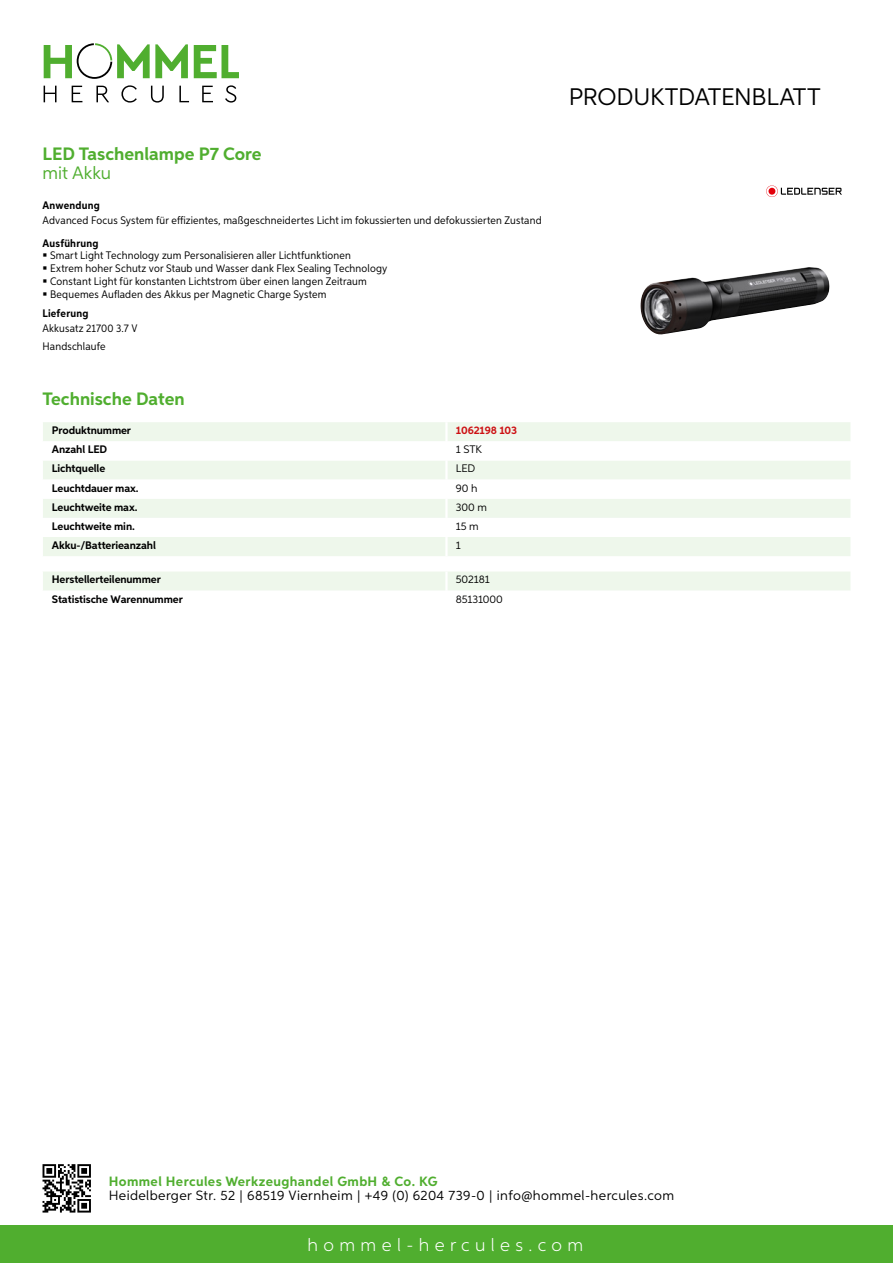
<style>
.page{position:relative;width:893px;height:1263px;background:#fff}
.page>*{position:absolute;margin:0;border:0;box-sizing:border-box;transform-origin:0 0}
.t1{font:24px "Aspira";letter-spacing:-.01em;color:#000}
.t2{font:700 18px "Aspira";color:#50ae2f}
.t3{font:300 18px "Aspira";letter-spacing:.3em;color:#fff}
.t4{font:18px "Aspira";color:#50ae2f}
.t5{font:13.5px "Aspira";letter-spacing:.03em;color:#000}
.t6{font:700 13.5px "Aspira";letter-spacing:.03em;color:#50ae2f}
.t7{font:10.95px/12.8px "Aspira Nar";letter-spacing:.015em;color:#000}
.t8{font:700 10.95px "Aspira";letter-spacing:-.01em;color:#000}
.t9{font:10.95px "Aspira";letter-spacing:-.01em;color:#000}
.t10{font:700 10.95px "Aspira Nar";letter-spacing:.02em;color:#000}
.t11{font:700 10.95px "Aspira";letter-spacing:-.01em;color:#cd1013}
</style>
<div class="page">
<div style="left:0;top:1226px;width:893px;height:37px;background:#50ae2f"></div>
<svg style="left:43px;top:1164px;width:48px;height:48px"></svg>
<svg style="left:194px;top:45px;width:45px;height:33px"></svg>
<svg style="left:44px;top:43px;width:144px;height:36px"></svg>
<svg style="left:44px;top:86px;width:13px;height:16px"></svg>
<svg style="left:72px;top:86px;width:10px;height:16px"></svg>
<svg style="left:96px;top:86px;width:13px;height:16px"></svg>
<svg style="left:121px;top:85px;width:16px;height:18px"></svg>
<svg style="left:151px;top:86px;width:13px;height:17px"></svg>
<svg style="left:179px;top:86px;width:10px;height:16px"></svg>
<svg style="left:202px;top:86px;width:11px;height:16px"></svg>
<svg style="left:225px;top:85px;width:11px;height:18px"></svg>
<div style="left:43px;top:422px;width:807px;height:134px;background:#eef7eb"></div>
<svg style="left:43px;top:441px;width:807px;height:96px"></svg>
<hr style="left:445px;top:422px;width:3px;height:19px;background:#fff">
<hr style="left:445px;top:441px;width:3px;height:19px;background:#fff">
<hr style="left:445px;top:460px;width:3px;height:20px;background:#fff">
<hr style="left:445px;top:480px;width:3px;height:19px;background:#fff">
<hr style="left:445px;top:499px;width:3px;height:19px;background:#fff">
<hr style="left:445px;top:518px;width:3px;height:19px;background:#fff">
<hr style="left:445px;top:537px;width:3px;height:19px;background:#fff">
<div style="left:43px;top:572px;width:807px;height:18px;background:#eef7eb"></div>
<img style="left:655px;top:267px;width:153px;height:16px">
<svg style="left:766px;top:185px;width:76px;height:12px"></svg>
<h2 class="t2" style="left:43px;top:142px;width:220px">LED Taschenlampe P7 Core</h2>
<h2 class="t4" style="left:43px;top:162px;width:70px">mit Akku</h2>
<p class="t10" style="left:43px;top:199px;width:59px">Anwendung</p>
<p class="t7" style="left:43px;top:214px;width:501px">Advanced Focus System für effizientes, maßgeschneidertes Licht im fokussierten und defokussierten Zustand</p>
<p class="t10" style="left:43px;top:236px;width:58px">Ausführung</p>
<p class="t7" style="left:50px;top:249px;width:339px">Smart Light Technology zum Personalisieren aller Lichtfunktionen<br>Extrem hoher Schutz vor Staub und Wasser dank Flex Sealing Technology Constant Light für konstanten Lichtstrom über einen langen Zeitraum Bequemes Aufladen des Akkus per Magnetic Charge System</p>
<p class="t10" style="left:43px;top:306px;width:47px">Lieferung</p>
<p class="t7" style="left:43px;top:319px;width:97px;line-height:17.5px">Akkusatz 21700 3.7 V<br>Handschlaufe</p>
<h2 class="t2" style="left:43px;top:388px;width:144px">Technische Daten</h2>
<p class="t8" style="left:52px;top:424px;width:81px">Produktnummer</p>
<p class="t11" style="left:456px;top:424px;width:63px">1062198 103</p>
<p class="t8" style="left:52px;top:443px;width:57px">Anzahl LED</p>
<p class="t9" style="left:456px;top:443px;width:21px">1 STK</p>
<p class="t8" style="left:52px;top:462px;width:55px">Lichtquelle</p>
<p class="t9" style="left:456px;top:462px;width:7px">LED</p>
<p class="t8" style="left:52px;top:481px;width:88px">Leuchtdauer max.</p>
<p class="t9" style="left:456px;top:481px;width:23px">90 h</p>
<p class="t8" style="left:52px;top:500px;width:87px">Leuchtweite max.</p>
<p class="t9" style="left:456px;top:500px;width:33px">300 m</p>
<p class="t8" style="left:52px;top:519px;width:84px">Leuchtweite min.</p>
<p class="t9" style="left:456px;top:519px;width:24px">15 m</p>
<p class="t8" style="left:52px;top:538px;width:106px">Akku-/Batterieanzahl</p>
<p class="t9" style="left:456px;top:538px;width:7px">1</p>
<p class="t8" style="left:52px;top:573px;width:111px">Herstellerteilenummer</p>
<p class="t9" style="left:456px;top:573px;width:35px">502181</p>
<p class="t8" style="left:52px;top:592px;width:132px">Statistische Warennummer</p>
<p class="t9" style="left:456px;top:592px;width:48px">85131000</p>
<h1 class="t1" style="left:569px;top:82px;width:253px">Produktdatenblatt</h1>
<p class="t6" style="left:109px;top:1172px;width:330px">Hommel Hercules Werkzeughandel GmbH &amp; Co. KG</p>
<p class="t5" style="left:109px;top:1187px;width:567px">Heidelberger Str. 52 | 68519 Viernheim | +49 (0) 6204 739-0 | info@hommel-hercules.com</p>
<h2 class="t3" style="left:307px;top:1234px;width:277px">hommel-hercules.com</h2>
</div>
